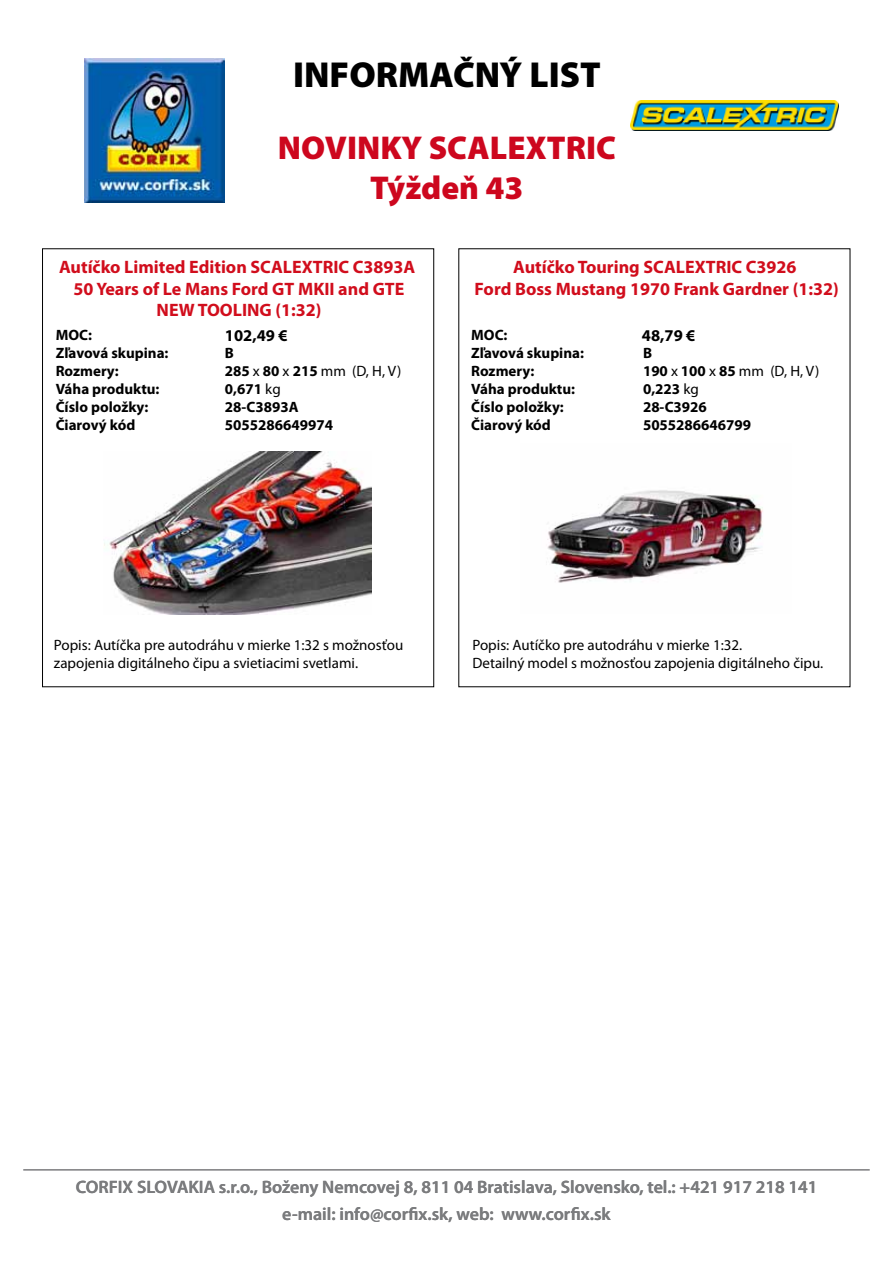
<style>
.page{position:relative;width:893px;height:1263px;background:#fff}
.page>*{position:absolute;margin:0;border:0;box-sizing:border-box;transform-origin:0 0}
.t1{font:900 36.3px "Myriad Pro";color:#000}
.t2{font:900 33.15px/39.8px "Myriad Pro";color:#cd071e;text-align:center}
.t3{font:700 18px/21.6px "Myriad Pro";color:#d10d1c;text-align:center}
.t4{font:600 18px/27px "Myriad Pro";color:#7b7c7e;text-align:center}
.t5{font:700 16.5px "Myriad Pro";color:#000}
.t6{font:700 15px/18px "Myriad Pro";color:#000}
.t7{font:15px/18px "Myriad Pro";color:#000}
.s1{font-weight:400}
</style>
<div class="page">
<hr style="left:23px;top:1169px;width:847px;height:1px;background:#7b7c7e">
<img style="left:630px;top:100px;width:208px;height:30px">
<img style="left:104px;top:451px;width:267px;height:163px">
<img style="left:547px;top:490px;width:216px;height:93px">
<img style="left:85px;top:58px;width:140px;height:145px">
<h1 class="t1" style="left:293px;top:54px;width:309px">INFORMAČNÝ LIST</h1>
<h2 class="t2" style="left:278px;top:128px;width:340px">NOVINKY SCALEXTRIC<br>Týždeň 43</h2>
<p class="t3" style="left:59px;top:255px;width:358px">Autíčko Limited Edition SCALEXTRIC C3893A<br>50 Years of Le Mans Ford GT MKII and GTE<br>NEW TOOLING (1:32)</p>
<p class="t3" style="left:475px;top:255px;width:366px">Autíčko Touring SCALEXTRIC C3926<br>Ford Boss Mustang 1970 Frank Gardner (1:32)</p>
<p class="t6" style="left:643px;top:344px;width:178px">B<br>190 <span class="s1">x</span> 100 <span class="s1">x</span> 85 <span class="s1">mm (D, H, V)<br></span>0,223 <span class="s1">kg<br></span>28-C3926<br>5055286646799</p>
<p class="t6" style="left:56px;top:325px;width:38px">MOC:</p>
<p class="t5" style="left:225px;top:325px;width:64px">102,49 €</p>
<p class="t5" style="left:642px;top:325px;width:55px">48,79 €</p>
<p class="t6" style="left:56px;top:343px;width:114px">Zľavová skupina:<br>Rozmery:<br>Váha produktu:<br>Číslo položky:<br>Čiarový kód</p>
<p class="t6" style="left:471px;top:325px;width:114px">MOC:<br>Zľavová skupina:<br>Rozmery:<br>Váha produktu:<br>Číslo položky:<br>Čiarový kód</p>
<p class="t6" style="left:225px;top:344px;width:178px">B<br>285 <span class="s1">x</span> 80 <span class="s1">x</span> 215 <span class="s1">mm (D, H, V)<br></span>0,671 <span class="s1">kg<br></span>28-C3893A<br>5055286649974</p>
<p class="t7" style="left:54px;top:636px;width:351px">Popis: Autíčka pre autodráhu v mierke 1:32 s možnosťou zapojenia digitálneho čipu a svietiacimi svetlami.</p>
<p class="t7" style="left:472px;top:636px;width:352px">Popis: Autíčko pre autodráhu v mierke 1:32.<br>Detailný model s možnosťou zapojenia digitálneho čipu.</p>
<p class="t4" style="left:76px;top:1173px;width:743px">CORFIX SLOVAKIA s.r.o., Boženy Nemcovej 8, 811 04 Bratislava, Slovensko, tel.: +421 917 218 141 e-mail: info@corfix.sk, web: www.corfix.sk</p>
</div>
